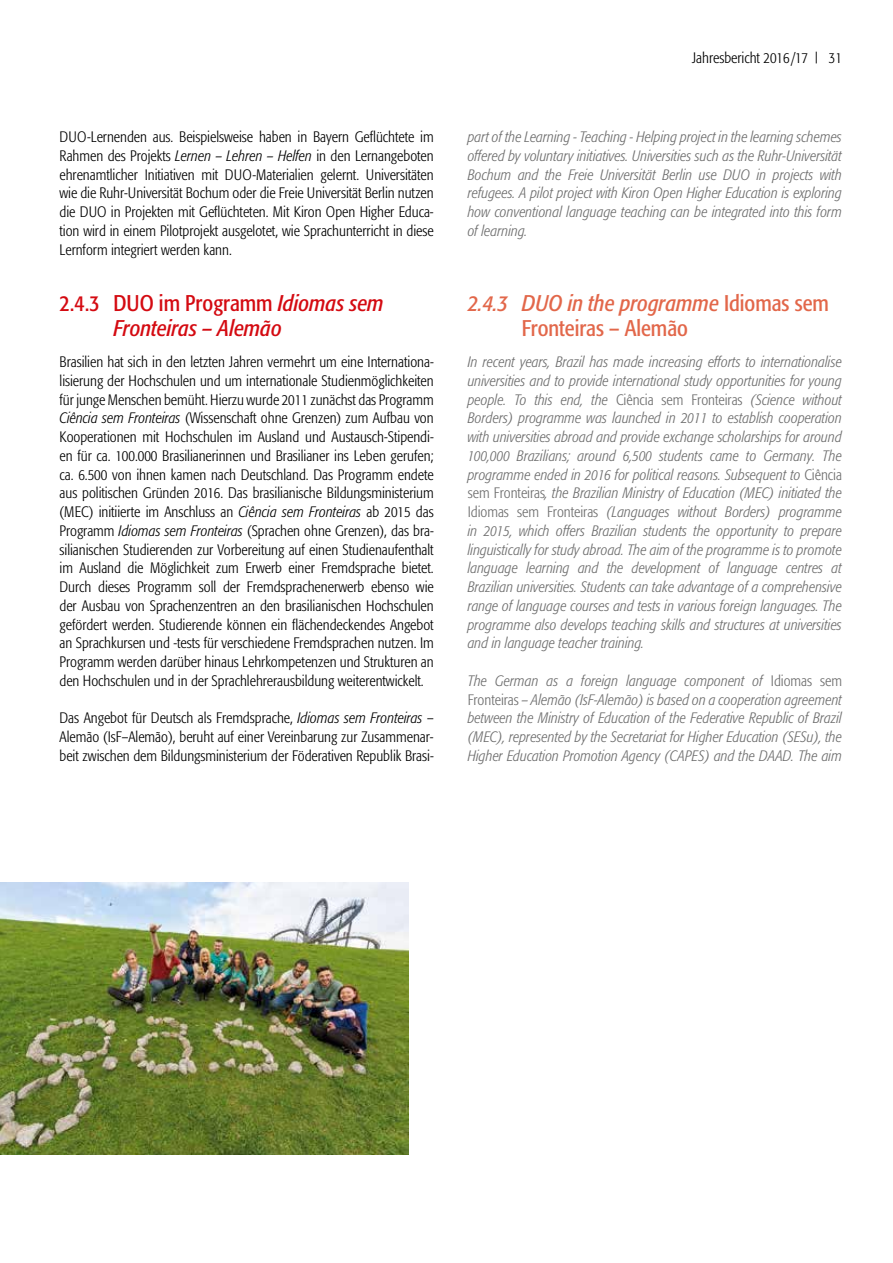
<style>
.page{position:relative;width:893px;height:1263px;background:#fff}
.page>*{position:absolute;margin:0;border:0;box-sizing:border-box;transform-origin:0 0}
.t1{font:condensed 22.5px/25.5px "Formata Pro";color:#e2674a}
.t2{font:italic condensed 22.5px/25.5px "Formata Pro";color:#d40a11}
.t3{font:300 condensed 15px/18.8px "Formata Pro";color:#000;text-align:justify}
.t4{font:italic 300 condensed 15px/18.8px "Formata Pro";color:#6e6e6e;text-align:justify}
.s1{font-style:italic}
.s2{font-style:normal}
.s3{font-size:12.3px}
</style>
<div class="page">
<img style="left:0;top:882px;width:408px;height:272px">
<p class="t3" style="left:60px;top:127px;width:376px">DUO-Lernenden aus. Beispielsweise haben in Bayern Geflüchtete im Rahmen des Projekts <span class="s1">Lernen – Lehren – Helfen</span> in den Lernangeboten ehrenamtlicher Initiativen mit DUO-Materialien gelernt. Universitäten wie die Ruhr-Universität Bochum oder die Freie Universität Berlin nutzen die DUO in Projekten mit Geflüchteten. Mit Kiron Open Higher Educa&shy;tion wird in einem Pilotprojekt ausgelotet, wie Sprachunterricht in diese Lernform integriert werden kann.</p>
<h1 class="t2" style="left:114px;top:290px;width:272px;text-indent:-54px"><span class="s2">2.4.3 DUO im Programm</span> Idiomas sem<br>Fronteiras – Alemão</h1>
<p class="t3" style="left:60px;top:352px;width:376px">Brasilien hat sich in den letzten Jahren vermehrt um eine Internationa&shy;lisierung der Hochschulen und um internationale Studienmöglichkeiten für junge Menschen bemüht. Hierzu wurde 2011 zunächst das Programm <span class="s1">Ciência sem Fronteiras</span> (Wissenschaft ohne Grenzen) zum Aufbau von Kooperationen mit Hochschulen im Ausland und Austausch-Stipendi&shy;en für ca. 100.000 Brasilianerinnen und Brasilianer ins Leben gerufen; ca. 6.500 von ihnen kamen nach Deutschland. Das Programm endete aus politischen Gründen 2016. Das brasilianische Bildungsministerium (MEC) initiierte im Anschluss an <span class="s1">Ciência sem Fronteiras</span> ab 2015 das Programm <span class="s1">Idiomas sem Fronteiras</span> (Sprachen ohne Grenzen), das bra&shy;silianischen Studierenden zur Vorbereitung auf einen Studienaufenthalt im Ausland die Möglichkeit zum Erwerb einer Fremdsprache bietet.<br>Durch dieses Programm soll der Fremdsprachenerwerb ebenso wie der Ausbau von Sprachenzentren an den brasilianischen Hochschulen gefördert werden. Studierende können ein flächendeckendes Angebot an Sprachkursen und -tests für verschiedene Fremdsprachen nutzen. Im Programm werden darüber hinaus Lehrkompetenzen und Strukturen an den Hochschulen und in der Sprachlehrerausbildung weiterentwickelt.</p>
<p class="t3" style="left:60px;top:709px;width:376px">Das Angebot für Deutsch als Fremdsprache, <span class="s1">Idiomas sem Fronteiras</span> – Alemão (IsF–Alemão), beruht auf einer Vereinbarung zur Zusammenar&shy;beit zwischen dem Bildungsministerium der Föderativen Republik Brasi-</p>
<p class="t3" style="left:692px;top:48px;width:151px">Jahresbericht 2016 /17 <span class="s3">|</span> 31</p>
<p class="t4" style="left:468px;top:127px;width:376px">part of the Learning - Teaching - Helping project in the learning schemes offered by voluntary initiatives. Universities such as the Ruhr-Universität Bochum and the Freie Universität Berlin use DUO in projects with refugees. A pilot project with Kiron Open Higher Education is exploring how conventional language teaching can be integrated into this form of learning.</p>
<h1 class="t1" style="left:522px;top:290px;width:309px;text-indent:-54px"><span class="s1">2.4.3 DUO in the programme</span> Idiomas sem<br>Fronteiras – Alemão</h1>
<p class="t4" style="left:468px;top:352px;width:376px">In recent years, Brazil has made increasing efforts to internationalise universities and to provide international study opportunities for young people. To this end, the <span class="s2">Ciência sem Fronteiras</span> (Science without Borders) programme was launched in 2011 to establish cooperation with universities abroad and provide exchange scholarships for around 100,000 Brazilians; around 6,500 students came to Germany. The programme ended in 2016 for political reasons. Subsequent to <span class="s2">Ciência sem Fronteiras</span>, the Brazilian Ministry of Education (MEC) initiated the <span class="s2">Idiomas sem Fronteiras</span> (Languages without Borders) programme in 2015, which offers Brazilian students the opportunity to prepare linguistically for study abroad. The aim of the programme is to promote language learning and the development of language centres at Brazilian universities. Students can take advantage of a comprehensive range of language courses and tests in various foreign languages. The programme also develops teaching skills and structures at universities and in language teacher training.</p>
<p class="t4" style="left:468px;top:671px;width:376px">The German as a foreign language component of <span class="s2">Idiomas sem Fronteiras</span> – Alemão (IsF-Alemão) is based on a cooperation agreement between the Ministry of Education of the Federative Republic of Brazil (MEC), represented by the Secretariat for Higher Education (SESu), the Higher Education Promotion Agency (CAPES) and the DAAD. The aim</p>
</div>
